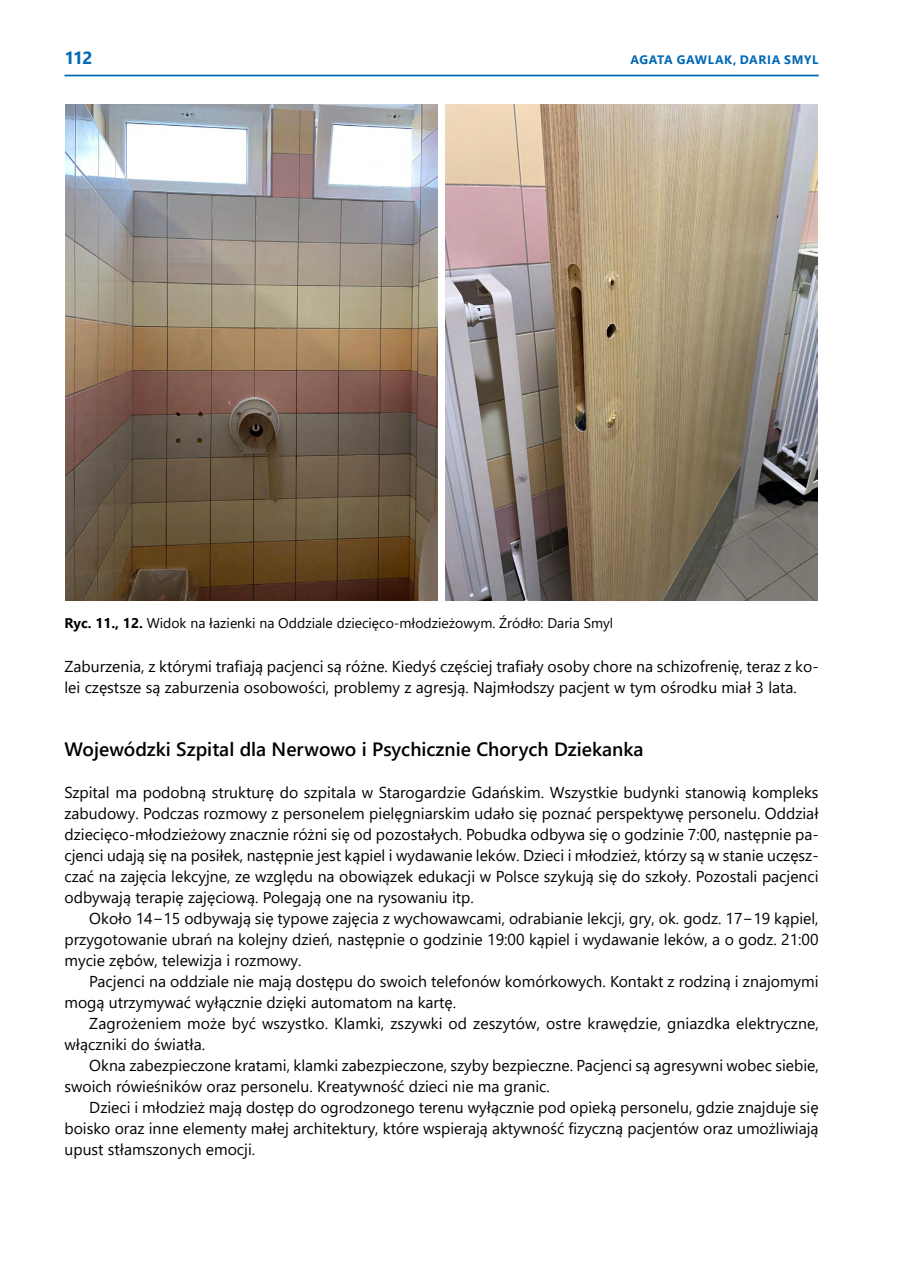
<style>
.page{position:relative;width:903px;height:1275px;background:#fff}
.page>*{position:absolute;margin:0;border:0;box-sizing:border-box;transform-origin:0 0}
.t1{font:600 19.25px "Segoe UI";color:#000}
.t2{font:700 17.5px "Segoe UI";color:#0068b4}
.t3{font:15.75px/21px "Segoe UI";color:#000}
.t4{font:14px "Segoe UI";color:#000}
.t5{font:700 12.25px "Segoe UI";letter-spacing:.055em;color:#0068b4}
.s1{font-weight:700}
</style>
<div class="page">
<hr style="left:64px;top:75px;width:755px;height:1px;background:#0068b4">
<img style="left:66px;top:104px;width:372px;height:496px">
<img style="left:445px;top:104px;width:372px;height:496px">
<p class="t2" style="left:64px;top:42px;width:29px">112</p>
<p class="t5" style="left:630px;top:49px;width:187px">AGATA GAWLAK, DARIA SMYL</p>
<p class="t4" style="left:64px;top:609px;width:550px"><span class="s1">RYC. 11., 12.</span> Widok na łazienki na Oddziale dziecięco-młodzieżowym. Źródło: Daria Smyl</p>
<p class="t3" style="left:64px;top:655px;width:756px">Zaburzenia, z którymi trafiają pacjenci są różne. Kiedyś częściej trafiały osoby chore na schizofrenię, teraz z ko&shy;lei częstsze są zaburzenia osobowości, problemy z agresją. Najmłodszy pacjent w tym ośrodku miał 3 lata.</p>
<p class="t1" style="left:64px;top:731px;width:581px">Wojewódzki Szpital dla Nerwowo i Psychicznie Chorych Dziekanka</p>
<p class="t3" style="left:64px;top:781px;width:756px;text-align:justify">Szpital ma podobną strukturę do szpitala w Starogardzie Gdańskim. Wszystkie budynki stanowią kompleks zabudowy. Podczas rozmowy z personelem pielęgniarskim udało się poznać perspektywę personelu. Oddział dziecięco-młodzieżowy znacznie różni się od pozostałych. Pobudka odbywa się o godzinie 7:00, następnie pa&shy;cjenci udają się na posiłek, następnie jest kąpiel i wydawanie leków. Dzieci i młodzież, którzy są w stanie uczęsz&shy;czać na zajęcia lekcyjne, ze względu na obowiązek edukacji w Polsce szykują się do szkoły. Pozostali pacjenci odbywają terapię zajęciową. Polegają one na rysowaniu itp.</p>
<p class="t3" style="left:64px;top:907px;width:756px;text-align:justify;text-indent:25px">Około 14−15 odbywają się typowe zajęcia z wychowawcami, odrabianie lekcji, gry, ok. godz. 17−19 kąpiel, przygotowanie ubrań na kolejny dzień, następnie o godzinie 19:00 kąpiel i wydawanie leków, a o godz. 21:00 mycie zębów, telewizja i rozmowy.</p>
<p class="t3" style="left:64px;top:970px;width:756px;text-indent:25px">Pacjenci na oddziale nie mają dostępu do swoich telefonów komórkowych. Kontakt z rodziną i znajomymi mogą utrzymywać wyłącznie dzięki automatom na kartę.</p>
<p class="t3" style="left:64px;top:1012px;width:756px;text-indent:25px">Zagrożeniem może być wszystko. Klamki, zszywki od zeszytów, ostre krawędzie, gniazdka elektryczne, włączniki do światła.</p>
<p class="t3" style="left:64px;top:1054px;width:756px;text-indent:25px">Okna zabezpieczone kratami, klamki zabezpieczone, szyby bezpieczne. Pacjenci są agresywni wobec siebie, swoich rówieśników oraz personelu. Kreatywność dzieci nie ma granic.</p>
<p class="t3" style="left:64px;top:1096px;width:756px;text-align:justify;text-indent:25px">Dzieci i młodzież mają dostęp do ogrodzonego terenu wyłącznie pod opieką personelu, gdzie znajduje się boisko oraz inne elementy małej architektury, które wspierają aktywność fizyczną pacjentów oraz umożliwiają upust stłamszonych emocji.</p>
</div>
